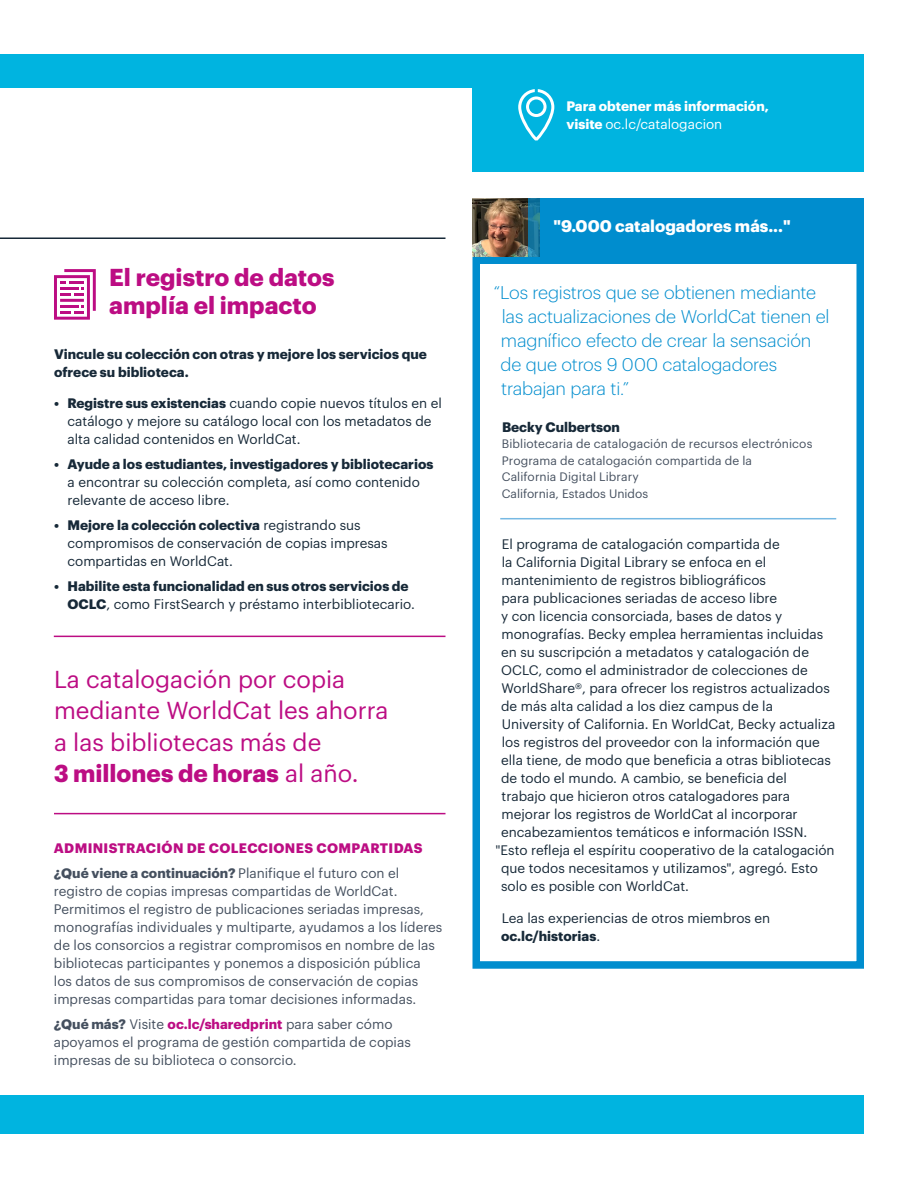
<style>
.page{position:relative;width:918px;height:1188px;background:#fff}
.page>*{position:absolute;margin:0;border:0;box-sizing:border-box;transform-origin:0 0}
.t1{font:24px/31.5px "Graphik";color:#bc0d83}
.t2{font:700 24px/28.5px "Graphik";color:#bc0d83}
.t3{font:300 18px/24px "Graphik";letter-spacing:-.005em;color:#008dce}
.t4{font:700 16.5px "Graphik";color:#fff}
.t5{font:13.5px/18px "Graphik";color:#172938}
.t6{font:13.5px/18px "Graphik";color:#45505f}
.t7{font:700 13.5px/18px "Graphik";color:#172938}
.t8{font:700 13.5px/24.8px "Graphik";letter-spacing:.025em;color:#bc0d83}
.t9{font:700 13.5px/18px "Graphik";color:#fff}
.t10{font:12px/16.5px "Graphik";letter-spacing:.01em;color:#45505f}
.s1{font-weight:700}
.s2{font-weight:400}
.s3{color:#45505f}
.s4{font-weight:400;color:#45505f}
.s5{font-weight:700;color:#bc0d83}
</style>
<div class="page">
<div style="left:0;top:1095px;width:864px;height:39px;background:#00b4e0"></div>
<div style="left:0;top:54px;width:864px;height:34px;background:#00b4e0"></div>
<div style="left:472px;top:75px;width:392px;height:96px;background:#00b4e0"></div>
<svg style="left:518px;top:89px;width:36px;height:51px"></svg>
<hr style="left:500px;top:518px;width:336px;height:1px;background:#77b9e3">
<div style="left:472px;top:256px;width:392px;height:713px;border:8px solid #008dce"></div>
<img style="left:472px;top:198px;width:56px;height:58px">
<div style="left:540px;top:198px;width:324px;height:58px;background:#008dce"></div>
<svg style="left:528px;top:198px;width:12px;height:58px"></svg>
<hr style="left:0;top:237px;width:446px;height:2px;background:#172938">
<hr style="left:54px;top:636px;width:392px;height:1px;background:#bc0d83">
<hr style="left:54px;top:813px;width:392px;height:1px;background:#bc0d83">
<svg style="left:54px;top:269px;width:42px;height:51px"></svg>
<h1 class="t2" style="left:109px;top:261px;width:227px">El registro de datos amplía el impacto</h1>
<p class="t7" style="left:54px;top:344px;width:374px">Vincule su colección con otras y mejore los servicios que ofrece su biblioteca.</p>
<p class="t5" style="left:68px;top:393px;width:376px;text-indent:-14px"><span class="s1">• Registre sus existencias</span> cuando copie nuevos títulos en el catálogo y mejore su catálogo local con los metadatos de alta calidad contenidos en WorldCat.</p>
<p class="t7" style="left:54px;top:454px;width:381px">• Ayude a los estudiantes, investigadores y bibliotecarios</p>
<p class="t5" style="left:68px;top:472px;width:354px">a encontrar su colección completa, así como contenido relevante de acceso libre.</p>
<p class="t5" style="left:68px;top:515px;width:322px;text-indent:-14px"><span class="s1">• Mejore la colección colectiva</span> registrando sus compromisos de conservación de copias impresas compartidas en WorldCat.</p>
<p class="t7" style="left:68px;top:575px;width:349px;text-indent:-14px">• Habilite esta funcionalidad en sus otros servicios de<br>OCLC<span class="s2">, como FirstSearch y préstamo interbibliotecario.</span></p>
<h1 class="t1" style="left:54px;top:661px;width:336px">La catalogación por copia mediante WorldCat les ahorra a las bibliotecas más de<br><span class="s1">3 millones de horas</span> al año.</h1>
<p class="t8" style="left:54px;top:835px;width:370px">ADMINISTRACIÓN DE COLECCIONES COMPARTIDAS <span class="s3">¿Qué viene a continuación?</span> <span class="s4">Planifique el futuro con el</span></p>
<p class="t6" style="left:54px;top:881px;width:390px">registro de copias impresas compartidas de WorldCat.<br>Permitimos el registro de publicaciones seriadas impresas, monografías individuales y multiparte, ayudamos a los líderes de los consorcios a registrar compromisos en nombre de las bibliotecas participantes y ponemos a disposición pública<br>los datos de sus compromisos de conservación de copias impresas compartidas para tomar decisiones informadas.</p>
<p class="t6" style="left:54px;top:1014px;width:358px"><span class="s1">¿Qué más?</span> Visite <span class="s5">oc.lc/sharedprint</span> para saber cómo apoyamos el programa de gestión compartida de copias impresas de su biblioteca o consorcio.</p>
<p class="t9" style="left:566px;top:96px;width:204px">Para obtener más información, visite <span class="s2">oc.lc/catalogacion</span></p>
<p class="t4" style="left:554px;top:214px;width:239px">"9.000 catalogadores más..."</p>
<h2 class="t3" style="left:501px;top:279px;width:330px;text-indent:-7px">“Los registros que se obtienen mediante las actualizaciones de WorldCat tienen el magnífico efecto de crear la sensación de que otros 9 000 catalogadores trabajan para ti.”</h2>
<p class="t7" style="left:502px;top:417px;width:120px">Becky Culbertson</p>
<p class="t10" style="left:502px;top:435px;width:312px">Bibliotecaria de catalogación de recursos electrónicos Programa de catalogación compartida de la<br>California Digital Library<br>California, Estados Unidos</p>
<p class="t5" style="left:502px;top:534px;width:279px">El programa de catalogación compartida de</p>
<p class="t5" style="left:502px;top:552px;width:266px">la California Digital Library se enfoca en el</p>
<p class="t5" style="left:502px;top:570px;width:266px">mantenimiento de registros bibliográficos</p>
<p class="t5" style="left:502px;top:588px;width:277px">para publicaciones seriadas de acceso libre</p>
<p class="t5" style="left:501px;top:606px;width:283px">y con licencia consorciada, bases de datos y</p>
<p class="t5" style="left:502px;top:624px;width:323px">monografías. Becky emplea herramientas incluidas</p>
<p class="t5" style="left:501px;top:642px;width:310px">en su suscripción a metadatos y catalogación de</p>
<p class="t5" style="left:501px;top:660px;width:308px">OCLC, como el administrador de colecciones de</p>
<p class="t5" style="left:502px;top:678px;width:330px">WorldShare®, para ofrecer los registros actualizados</p>
<p class="t5" style="left:501px;top:696px;width:273px">de más alta calidad a los diez campus de la</p>
<p class="t5" style="left:502px;top:714px;width:335px">University of California. En WorldCat, Becky actualiza</p>
<p class="t5" style="left:502px;top:732px;width:320px">los registros del proveedor con la información que</p>
<p class="t5" style="left:501px;top:750px;width:331px">ella tiene, de modo que beneficia a otras bibliotecas</p>
<p class="t5" style="left:501px;top:768px;width:287px">de todo el mundo. A cambio, se beneficia del</p>
<p class="t5" style="left:502px;top:786px;width:290px">trabajo que hicieron otros catalogadores para</p>
<p class="t5" style="left:502px;top:804px;width:298px">mejorar los registros de WorldCat al incorporar</p>
<p class="t5" style="left:501px;top:822px;width:308px">encabezamientos temáticos e información ISSN.</p>
<p class="t5" style="left:496px;top:840px;width:341px">"Esto refleja el espíritu cooperativo de la catalogación</p>
<p class="t5" style="left:501px;top:858px;width:318px">que todos necesitamos y utilizamos", agregó. Esto</p>
<p class="t5" style="left:501px;top:876px;width:189px">solo es posible con WorldCat.</p>
<p class="t5" style="left:501px;top:908px;width:271px">Lea las experiencias de otros miembros en <span class="s1">oc.lc/historias</span>.</p>
</div>
